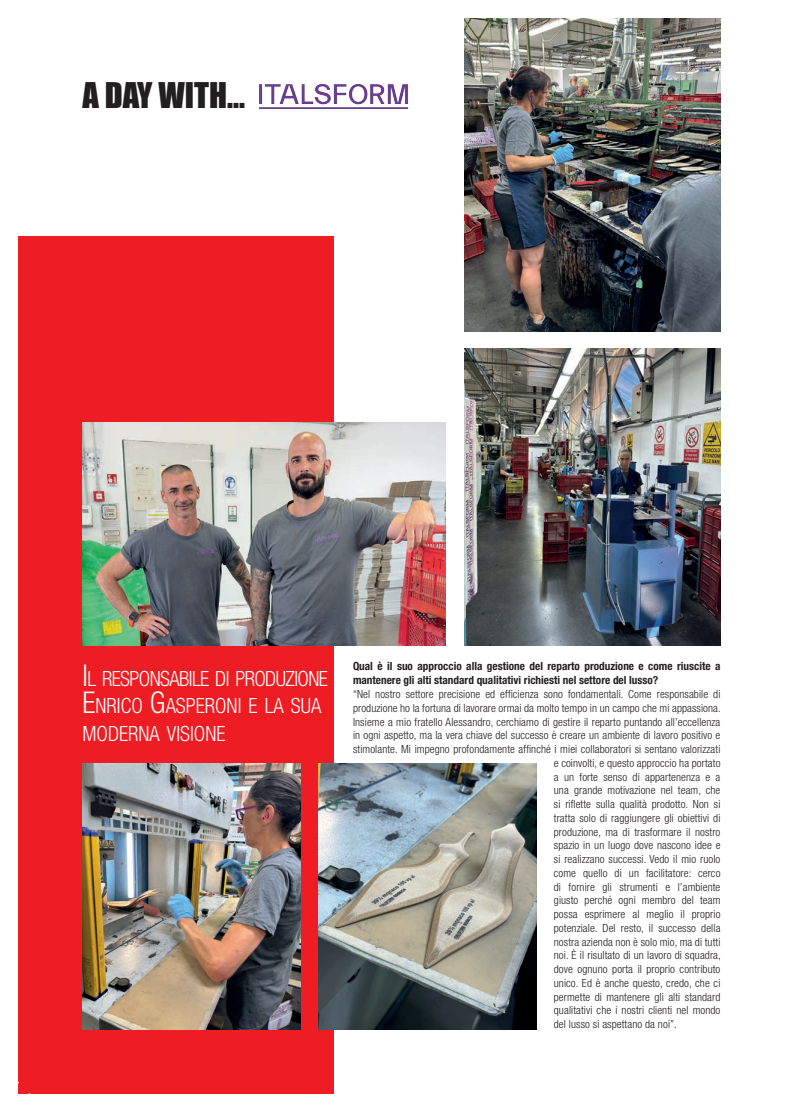
<style>
.page{position:relative;width:803px;height:1112px;background:#fff}
.page>*{position:absolute;margin:0;border:0;box-sizing:border-box;transform-origin:0 0}
.t1{font:32.5px "Impact";color:#231f20}
.t2{font:300 condensed 21px/27.5px "Helvetica Neue";color:#fff}
.Nessuna_spaziatura{font:300 condensed 11.25px "Helvetica Neue";letter-spacing:.01em;color:#231f20}
.Nessuna_spaziatura-2{font:700 condensed 11.25px/13.8px "Helvetica Neue";color:#231f20}
.s1{font-size:30px}
</style>
<div class="page">
<div style="left:19px;top:236px;width:315px;height:856px;background:#ee1d23"></div>
<img style="left:259px;top:83px;width:150px;height:26px">
<img style="left:83px;top:763px;width:217px;height:266px">
<img style="left:318px;top:763px;width:218px;height:266px">
<img style="left:83px;top:422px;width:362px;height:223px">
<img style="left:464px;top:348px;width:256px;height:297px">
<img style="left:464px;top:19px;width:256px;height:312px">
<p class="t1" style="left:83px;top:70px;width:164px">A DAY WITH...</p>
<p class="t2" style="left:83px;top:664px;width:247px"><span class="s1">I</span> L RESPONSABILE DI PRODUZIONE<br><span class="s1">E</span>NRICO <span class="s1">G</span>ASPERONI E LA SUA<br>MODERNA VISIONE</p>
<p class="Nessuna_spaziatura-2" style="left:353px;top:659px;width:369px">Qual è il suo approccio alla gestione del reparto produzione e come riuscite a mantenere gli alti standard qualitativi richiesti nel settore del lusso?</p>
<p class="Nessuna_spaziatura" style="left:353px;top:687px;width:369px">“Nel nostro settore precisione ed efficienza sono fondamentali. Come responsabile di</p>
<p class="Nessuna_spaziatura" style="left:353px;top:701px;width:369px">produzione ho la fortuna di lavorare ormai da molto tempo in un campo che mi appassiona.</p>
<p class="Nessuna_spaziatura" style="left:353px;top:715px;width:369px">Insieme a mio fratello Alessandro, cerchiamo di gestire il reparto puntando all’eccellenza</p>
<p class="Nessuna_spaziatura" style="left:353px;top:728px;width:369px">in ogni aspetto, ma la vera chiave del successo è creare un ambiente di lavoro positivo e</p>
<p class="Nessuna_spaziatura" style="left:353px;top:742px;width:369px">stimolante. Mi impegno profondamente affinché i miei collaboratori si sentano valorizzati</p>
<p class="Nessuna_spaziatura" style="left:554px;top:756px;width:168px">e coinvolti, e questo approccio ha portato</p>
<p class="Nessuna_spaziatura" style="left:554px;top:770px;width:168px">a un forte senso di appartenenza e a</p>
<p class="Nessuna_spaziatura" style="left:554px;top:783px;width:168px">una grande motivazione nel team, che</p>
<p class="Nessuna_spaziatura" style="left:554px;top:797px;width:168px">si riflette sulla qualità prodotto. Non si</p>
<p class="Nessuna_spaziatura" style="left:554px;top:811px;width:168px">tratta solo di raggiungere gli obiettivi di</p>
<p class="Nessuna_spaziatura" style="left:554px;top:825px;width:168px">produzione, ma di trasformare il nostro</p>
<p class="Nessuna_spaziatura" style="left:554px;top:838px;width:168px">spazio in un luogo dove nascono idee e</p>
<p class="Nessuna_spaziatura" style="left:554px;top:852px;width:168px">si realizzano successi. Vedo il mio ruolo</p>
<p class="Nessuna_spaziatura" style="left:554px;top:866px;width:168px">come quello di un facilitatore: cerco</p>
<p class="Nessuna_spaziatura" style="left:554px;top:879px;width:168px">di fornire gli strumenti e l’ambiente</p>
<p class="Nessuna_spaziatura" style="left:554px;top:893px;width:168px">giusto perché ogni membro del team</p>
<p class="Nessuna_spaziatura" style="left:554px;top:907px;width:168px">possa esprimere al meglio il proprio</p>
<p class="Nessuna_spaziatura" style="left:554px;top:921px;width:168px">potenziale. Del resto, il successo della</p>
<p class="Nessuna_spaziatura" style="left:554px;top:934px;width:168px">nostra azienda non è solo mio, ma di tutti</p>
<p class="Nessuna_spaziatura" style="left:554px;top:948px;width:168px">noi. È il risultato di un lavoro di squadra,</p>
<p class="Nessuna_spaziatura" style="left:554px;top:962px;width:168px">dove ognuno porta il proprio contributo</p>
<p class="Nessuna_spaziatura" style="left:554px;top:976px;width:168px">unico. Ed è anche questo, credo, che ci</p>
<p class="Nessuna_spaziatura" style="left:554px;top:989px;width:168px">permette di mantenere gli alti standard</p>
<p class="Nessuna_spaziatura" style="left:554px;top:1003px;width:168px">qualitativi che i nostri clienti nel mondo</p>
<p class="Nessuna_spaziatura" style="left:554px;top:1017px;width:125px">del lusso si aspettano da noi”.</p>
</div>
